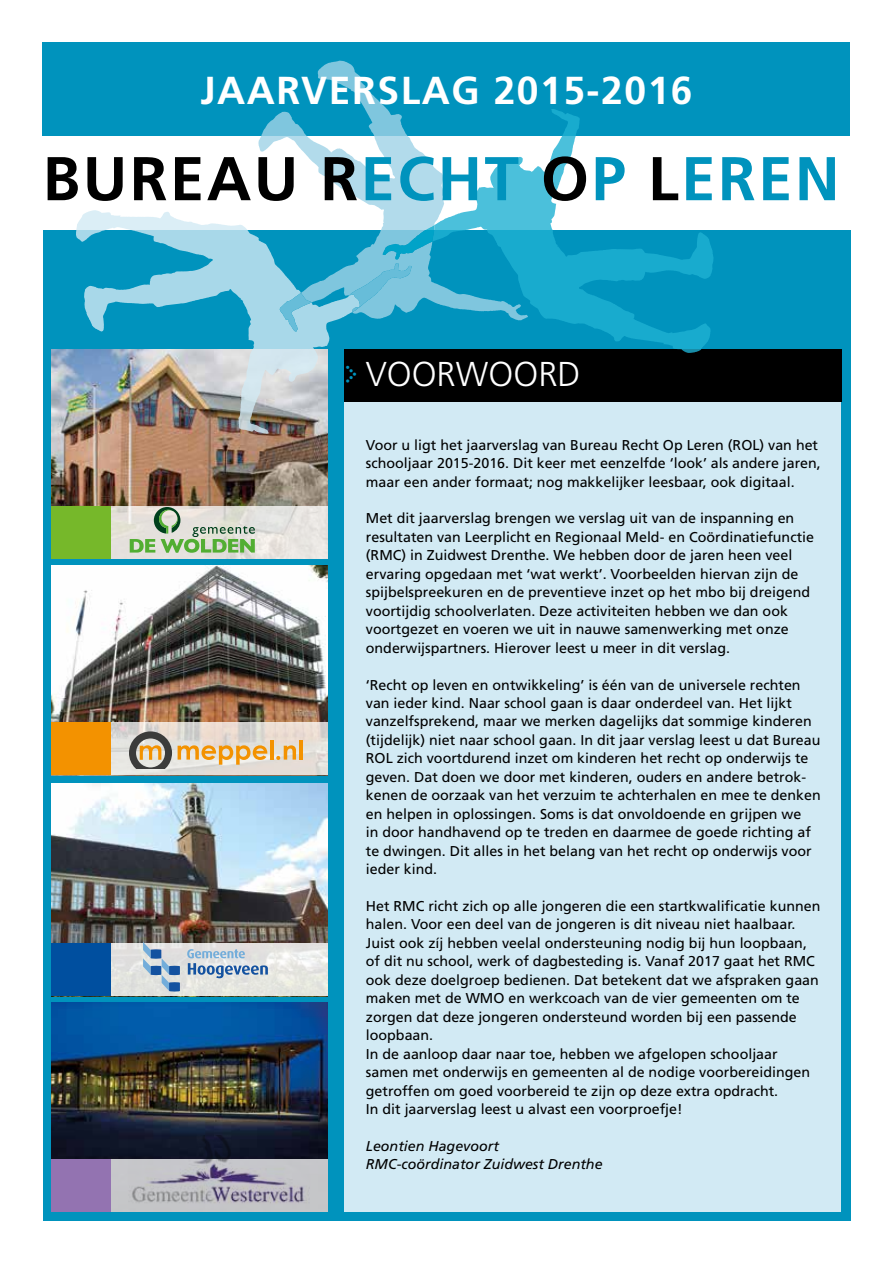
<style>
.page{position:relative;width:893px;height:1263px;background:#fff}
.page>*{position:absolute;margin:0;border:0;box-sizing:border-box;transform-origin:0 0}
.t1{font:700 61.65px "Frutiger LT Std";letter-spacing:.04em;color:#000}
.t2{font:700 39px "Frutiger LT Std";letter-spacing:.04em;color:#fff}
.t3{font:300 34.5px "Frutiger LT Std";color:#fff}
.t4{font:14.25px/18.5px "Frutiger LT Std";color:#000}
.t5{font:italic 14.25px/18.5px "Frutiger LT Std";color:#000}
.s1{color:#0093bd}
.s2{font-family:"Dot Matrix Two Narrow";font-weight:400;color:#0093bd}
</style>
<div class="page">
<div style="left:43px;top:230px;width:807px;height:990px;background:#0093bd"></div>
<img style="left:51px;top:1002px;width:276px;height:158px">
<img style="left:51px;top:783px;width:276px;height:160px">
<img style="left:51px;top:566px;width:276px;height:157px">
<img style="left:51px;top:349px;width:276px;height:157px">
<div style="left:344px;top:402px;width:497px;height:810px;background:#d2eaf4"></div>
<div style="left:43px;top:43px;width:807px;height:93px;background:#0093bd"></div>
<svg style="left:110px;top:506px;width:217px;height:53px;fill:#e6e3df"></svg>
<svg style="left:130px;top:507px;width:125px;height:46px"></svg>
<div style="left:51px;top:506px;width:59px;height:53px;background:#76b82a"></div>
<div style="left:51px;top:1160px;width:276px;height:52px;background:#c5c5c8"></div>
<img style="left:129px;top:1135px;width:180px;height:68px">
<div style="left:51px;top:1160px;width:59px;height:52px;background:#9373b1"></div>
<svg style="left:110px;top:943px;width:217px;height:53px;fill:#e4e4df"></svg>
<div style="left:51px;top:943px;width:59px;height:53px;background:#004f9f"></div>
<svg style="left:143px;top:942px;width:37px;height:49px"></svg>
<svg style="left:187px;top:949px;width:81px;height:29px"></svg>
<svg style="left:110px;top:723px;width:217px;height:52px;fill:#e5dcd5"></svg>
<svg style="left:130px;top:731px;width:42px;height:37px"></svg>
<svg style="left:178px;top:745px;width:89px;height:20px"></svg>
<hr style="left:270px;top:740px;width:3px;height:20px;background:#f39200">
<svg style="left:276px;top:745px;width:20px;height:15px"></svg>
<hr style="left:299px;top:740px;width:3px;height:20px;background:#f39200">
<div style="left:51px;top:723px;width:59px;height:52px;background:#f39200"></div>
<div style="left:344px;top:349px;width:498px;height:53px;background:#000"></div>
<img style="left:76px;top:210px;width:254px;height:224px">
<svg style="left:258px;top:60px;width:174px;height:260px"></svg>
<svg style="left:432px;top:109px;width:281px;height:244px"></svg>
<svg style="left:280px;top:225px;width:154px;height:107px"></svg>
<svg style="left:78px;top:429px;width:39px;height:53px"></svg>
<svg style="left:127px;top:435px;width:35px;height:52px"></svg>
<svg style="left:171px;top:440px;width:42px;height:51px"></svg>
<img style="left:221px;top:446px;width:45px;height:45px">
<svg style="left:277px;top:451px;width:38px;height:40px"></svg>
<svg style="left:55px;top:423px;width:13px;height:68px"></svg>
<h2 class="t2" style="left:200px;top:67px;width:494px">JAARVERSLAG 2015-2016</h2>
<h1 class="t1" style="left:43px;top:143px;width:798px">BUREAU R<span class="s1">ECHT</span> O<span class="s1">P</span> L<span class="s1">EREN</span></h1>
<h3 class="t3" style="left:344px;top:354px;width:238px"><span class="s2">›</span> VOORWOORD</h3>
<p class="t4" style="left:366px;top:435px;width:456px">Voor u ligt het jaarverslag van Bureau Recht Op Leren (ROL) van het schooljaar 2015-2016. Dit keer met eenzelfde ‘look’ als andere jaren, maar een ander formaat; nog makkelijker leesbaar, ook digitaal.</p>
<p class="t4" style="left:366px;top:509px;width:450px">Met dit jaarverslag brengen we verslag uit van de inspanning en resultaten van Leerplicht en Regionaal Meld- en Coördinatiefunctie (RMC) in Zuidwest Drenthe. We hebben door de jaren heen veel ervaring opgedaan met ‘wat werkt’. Voorbeelden hiervan zijn de spijbelspreekuren en de preventieve inzet op het mbo bij dreigend voortijdig schoolverlaten. Deze activiteiten hebben we dan ook voortgezet en voeren we uit in nauwe samenwerking met onze onderwijspartners. Hierover leest u meer in dit verslag.</p>
<p class="t4" style="left:366px;top:675px;width:456px">‘Recht op leven en ontwikkeling’ is één van de universele rechten van ieder kind. Naar school gaan is daar onderdeel van. Het lijkt vanzelfsprekend, maar we merken dagelijks dat sommige kinderen (tijdelijk) niet naar school gaan. In dit jaar verslag leest u dat Bureau ROL zich voortdurend inzet om kinderen het recht op onderwijs te geven. Dat doen we door met kinderen, ouders en andere betrok&shy;kenen de oorzaak van het verzuim te achterhalen en mee te denken en helpen in oplossingen. Soms is dat onvoldoende en grijpen we<br>in door handhavend op te treden en daarmee de goede richting af te dwingen. Dit alles in het belang van het recht op onderwijs voor ieder kind.</p>
<p class="t4" style="left:366px;top:897px;width:456px">Het RMC richt zich op alle jongeren die een startkwalificatie kunnen halen. Voor een deel van de jongeren is dit niveau niet haalbaar.<br>Juist ook zíj hebben veelal ondersteuning nodig bij hun loopbaan, of dit nu school, werk of dagbesteding is. Vanaf 2017 gaat het RMC ook deze doelgroep bedienen. Dat betekent dat we afspraken gaan maken met de WMO en werkcoach van de vier gemeenten om te zorgen dat deze jongeren ondersteund worden bij een passende loopbaan.<br>In de aanloop daar naar toe, hebben we afgelopen schooljaar samen met onderwijs en gemeenten al de nodige voorbereidingen getroffen om goed voorbereid te zijn op deze extra opdracht.<br>In dit jaarverslag leest u alvast een voorproefje!</p>
<p class="t5" style="left:366px;top:1137px;width:238px">Leontien Hagevoort<br>RMC-coördinator Zuidwest Drenthe</p>
</div>
